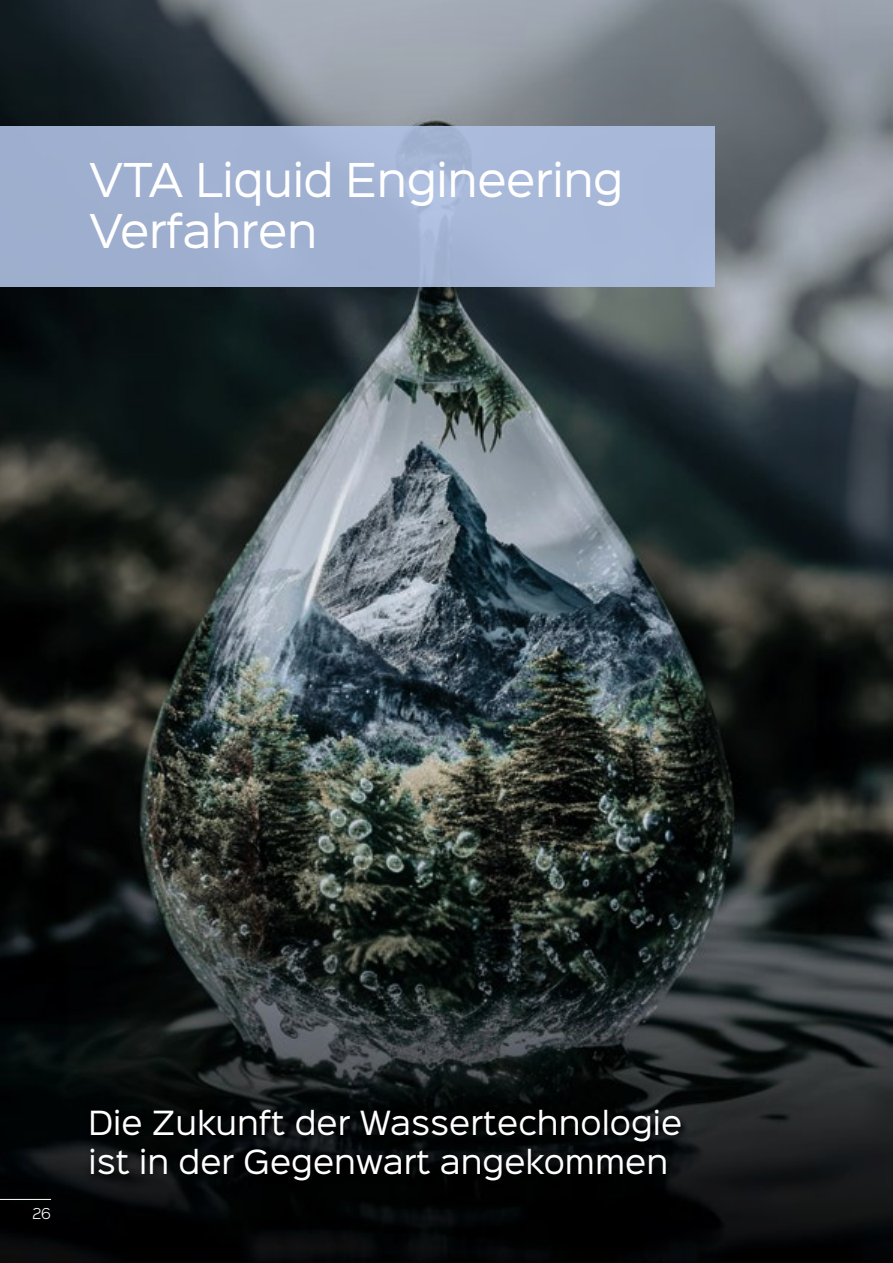
<style>
.page{position:relative;width:893px;height:1263px;background:#fff}
.page>*{position:absolute;margin:0;border:0;box-sizing:border-box;transform-origin:0 0}
.t1{font:42px/51px "Sinkin Sans 400";letter-spacing:-.01em;color:#fff}
.t2{font:30px/39px "Sinkin Sans 400";color:#fff}
.t3{font:300 13.5px "Sinkin Sans 300";color:#fff}
</style>
<div class="page">
<img style="left:0;top:0;width:893px;height:1263px">
<div style="left:0;top:126px;width:714px;height:161px;background:#a2b2d2"></div>
<div style="left:86px;top:1104px;width:603px;height:85px;background:#000;opacity:.9"></div>
<hr style="left:0;top:1199px;width:51px;height:1px;background:#fff">
<h1 class="t1" style="left:89px;top:151px;width:536px">VTA Liquid Engineering<br>Verfahren</h1>
<p class="t3" style="left:32px;top:1202px;width:20px">26</p>
<p class="t2" style="left:89px;top:1100px;width:595px">Die Zukunft der Wassertechnologie ist in der Gegenwart angekommen</p>
</div>
